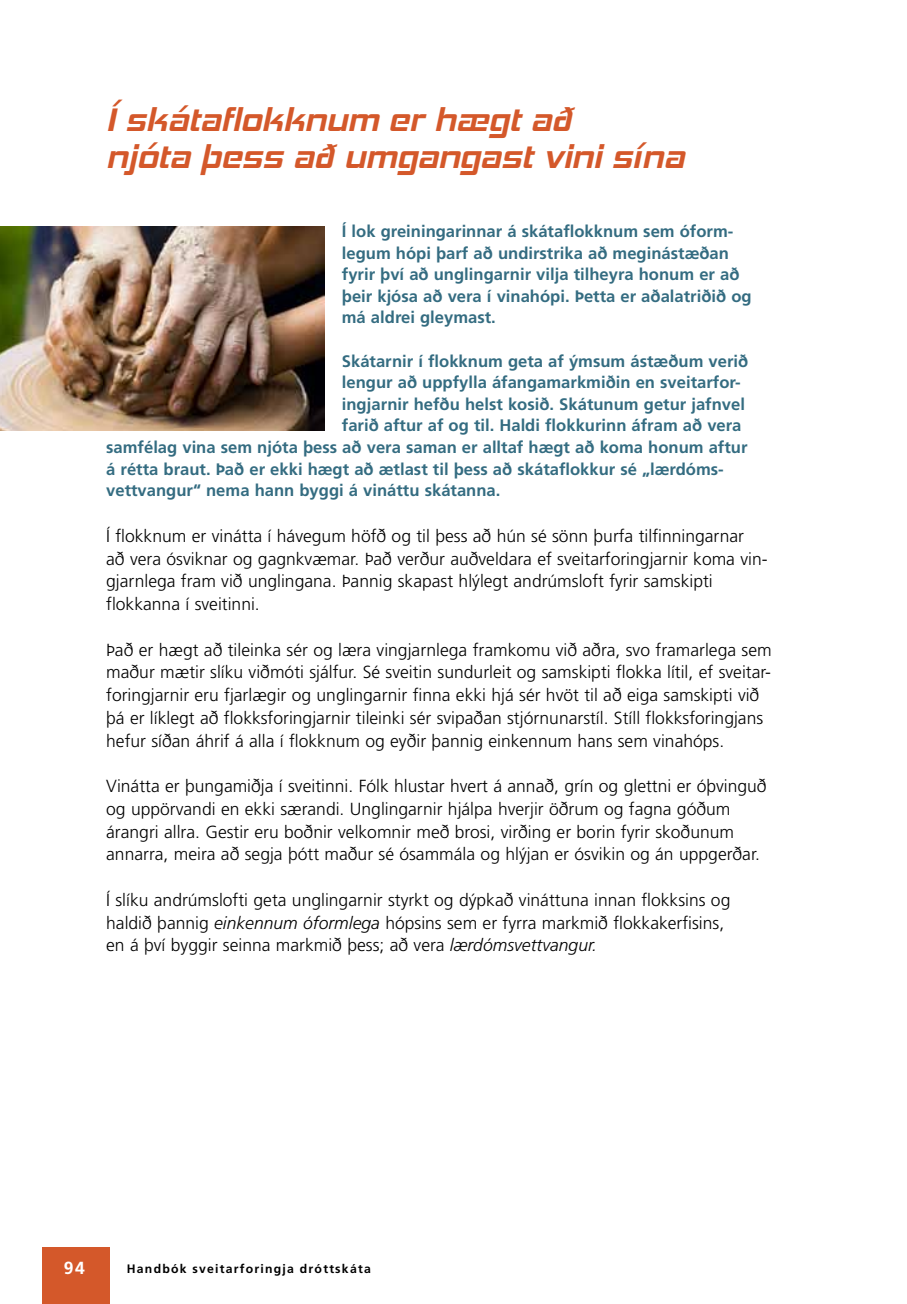
<style>
.page{position:relative;width:907px;height:1304px;background:#fff}
.page>*{position:absolute;margin:0;border:0;box-sizing:border-box;transform-origin:0 0}
.t1{font:italic 700 33.25px/36.8px "Hemi Head Rg";color:#d4582a}
.t2{font:300 17.5px/22.8px "Frutiger";color:#000}
.t3{font:700 17.5px "Frutiger";color:#fff}
.t4{font:700 16.62px/21.7px "Frutiger";color:#346c81}
.t5{font:700 12.25px "Frutiger";letter-spacing:.1em;color:#000}
.s1{font-style:italic}
</style>
<div class="page">
<div style="left:42px;top:1247px;width:68px;height:57px;background:#d4582a"></div>
<img style="left:0;top:226px;width:324px;height:205px">
<h1 class="t1" style="left:106px;top:101px;width:580px">Í skátaflokknum er hægt að<br>njóta þess að umgangast vini sína</h1>
<p class="t4" style="left:342px;top:220px;width:411px">Í lok greiningarinnar á skátaflokknum sem óform&shy;legum hópi þarf að undirstrika að meginástæðan fyrir því að unglingarnir vilja tilheyra honum er að þeir kjósa að vera í vinahópi. Þetta er aðalatriðið og má aldrei gleymast.</p>
<p class="t4" style="left:342px;top:350px;width:408px">Skátarnir í flokknum geta af ýmsum ástæðum verið</p>
<p class="t4" style="left:342px;top:372px;width:400px">lengur að uppfylla áfangamarkmiðin en sveitarfor-</p>
<p class="t4" style="left:342px;top:393px;width:405px">ingjarnir hefðu helst kosið. Skátunum getur jafnvel</p>
<p class="t4" style="left:342px;top:415px;width:401px">farið aftur af og til. Haldi flokkurinn áfram að vera</p>
<p class="t4" style="left:106px;top:436px;width:643px">samfélag vina sem njóta þess að vera saman er alltaf hægt að koma honum aftur</p>
<p class="t4" style="left:106px;top:458px;width:619px">á rétta braut. Það er ekki hægt að ætlast til þess að skátaflokkur sé „lærdóms-</p>
<p class="t4" style="left:106px;top:480px;width:396px">vettvangur“ nema hann byggi á vináttu skátanna.</p>
<p class="t2" style="left:106px;top:525px;width:661px">Í flokknum er vinátta í hávegum höfð og til þess að hún sé sönn þurfa tilfinningarnar að vera ósviknar og gagnkvæmar. Það verður auðveldara ef sveitarforingjarnir koma vin&shy;gjarnlega fram við unglingana. Þannig skapast hlýlegt andrúmsloft fyrir samskipti flokkanna í sveitinni.</p>
<p class="t2" style="left:106px;top:638px;width:667px">Það er hægt að tileinka sér og læra vingjarnlega framkomu við aðra, svo framarlega sem maður mætir slíku viðmóti sjálfur. Sé sveitin sundurleit og samskipti flokka lítil, ef sveitar&shy;foringjarnir eru fjarlægir og unglingarnir finna ekki hjá sér hvöt til að eiga samskipti við þá er líklegt að flokksforingjarnir tileinki sér svipaðan stjórnunarstíl. Stíll flokksforingjans hefur síðan áhrif á alla í flokknum og eyðir þannig einkennum hans sem vinahóps.</p>
<p class="t2" style="left:106px;top:775px;width:662px">Vinátta er þungamiðja í sveitinni. Fólk hlustar hvert á annað, grín og glettni er óþvinguð og uppörvandi en ekki særandi. Unglingarnir hjálpa hverjir öðrum og fagna góðum árangri allra. Gestir eru boðnir velkomnir með brosi, virðing er borin fyrir skoðunum annarra, meira að segja þótt maður sé ósammála og hlýjan er ósvikin og án uppgerðar.</p>
<p class="t2" style="left:106px;top:889px;width:626px">Í slíku andrúmslofti geta unglingarnir styrkt og dýpkað vináttuna innan flokksins og haldið þannig <span class="s1">einkennum óformlega</span> hópsins sem er fyrra markmið flokkakerfisins, en á því byggir seinna markmið þess; að vera <span class="s1">lærdómsvettvangur.</span></p>
<p class="t3" style="left:64px;top:1257px;width:23px">94</p>
<p class="t5" style="left:127px;top:1261px;width:245px">Handbók sveitarforingja dróttskáta</p>
</div>
